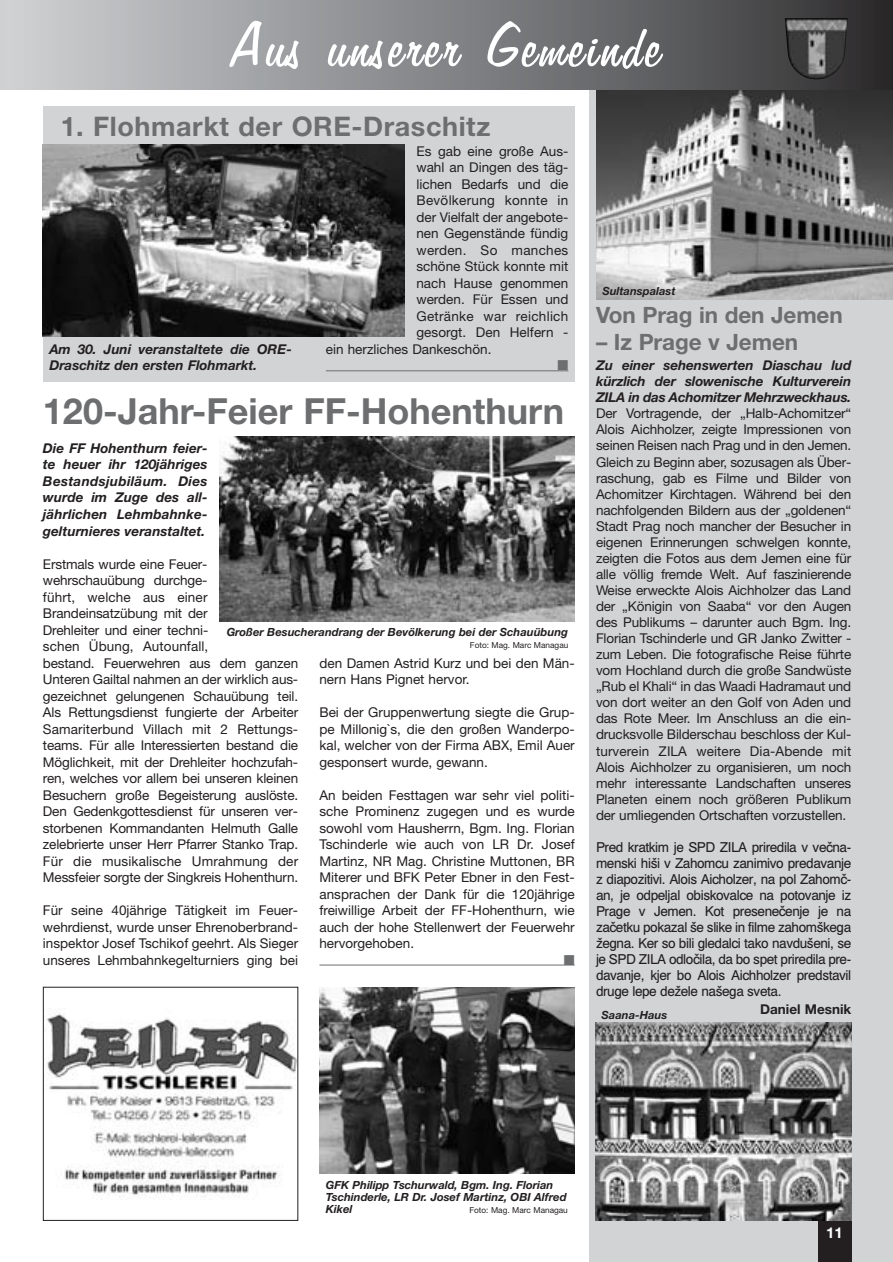
<style>
.page{position:relative;width:893px;height:1262px;background:#fff}
.page>*{position:absolute;margin:0;border:0;box-sizing:border-box;transform-origin:0 0}
.t1{font:72px "Freehand 575 BT Regular B";letter-spacing:.05em;color:#fff}
.t2{font:700 36px "Helvetica Neue";color:#6c6e70}
.t3{font:700 27px "Helvetica Neue";letter-spacing:.02em;color:#6c6e70}
.t4{font:700 22.5px "Helvetica Neue";letter-spacing:-.005em;color:#6c6e70}
.t5{font:700 15px "Helvetica Neue";color:#fff}
.t6{font:14.25px "Zapf Dingbats";color:#6c6e70}
.t7{font:13.5px/16.5px "Helvetica Neue";letter-spacing:-.01em;color:#231f20;text-align:justify}
.t8{font:13.5px/16px "Helvetica Cs";letter-spacing:-.03em;color:#231f20;text-align:justify}
.t9{font:italic 700 13.5px/16.5px "Helvetica Neue";color:#231f20;text-align:justify}
.t10{font:13.5px "Helvetica Neue";letter-spacing:.02em;color:#231f20}
.t11{font:700 13.5px "Helvetica Neue";color:#231f20}
.t12{font:italic 700 11.25px/12px "Helvetica Neue";color:#231f20}
.t13{font:8.25px "Helvetica Neue";color:#231f20}
</style>
<div class="page">
<div style="left:589px;top:83px;width:303px;height:1179px;background:#d1d3d4"></div>
<img style="left:596px;top:89px;width:296px;height:211px">
<div style="left:43px;top:106px;width:531px;height:276px;background:#d1d3d4"></div>
<div style="left:1px;top:0;width:891px;height:89px;background:linear-gradient(to right,#d1d4d7,#313032)"></div>
<img style="left:784px;top:18px;width:63px;height:62px">
<div style="left:1px;top:0;width:8px;height:89px;background:#cfd1d3"></div>
<hr style="left:319px;top:964px;width:255px;height:1px;background:#6c6e70">
<hr style="left:326px;top:370px;width:242px;height:1px;background:#6c6e70">
<img style="left:43px;top:145px;width:361px;height:192px">
<img style="left:319px;top:987px;width:255px;height:186px">
<img style="left:219px;top:436px;width:355px;height:185px">
<img style="left:46px;top:1013px;width:250px;height:184px">
<div style="left:818px;top:1220px;width:33px;height:42px;background:#231f20"></div>
<img style="left:595px;top:1022px;width:256px;height:198px">
<h1 class="t1" style="left:232px;top:-1px;width:431px">Aus unserer Gemeinde</h1>
<h3 class="t3" style="left:61px;top:117px;width:431px">1. Flohmarkt der ORE-Draschitz</h3>
<p class="t9" style="left:49px;top:342px;width:244px">Am 30. Juni veranstaltete die ORE-<br>Draschitz den ersten Flohmarkt.</p>
<p class="t7" style="left:416px;top:144px;width:153px">Es gab eine große Aus-</p>
<p class="t7" style="left:416px;top:161px;width:153px">wahl an Dingen des täg-</p>
<p class="t7" style="left:416px;top:177px;width:153px">lichen Bedarfs und die</p>
<p class="t10" style="left:416px;top:196px;width:153px">Bevölkerung konnte in</p>
<p class="t7" style="left:416px;top:210px;width:153px">der Vielfalt der angebote-</p>
<p class="t7" style="left:416px;top:227px;width:153px">nen Gegenstände fündig</p>
<p class="t10" style="left:416px;top:245px;width:153px">werden. So manches</p>
<p class="t7" style="left:416px;top:260px;width:153px">schöne Stück konnte mit</p>
<p class="t7" style="left:416px;top:276px;width:153px">nach Hause genommen</p>
<p class="t7" style="left:416px;top:293px;width:153px">werden. Für Essen und</p>
<p class="t10" style="left:416px;top:311px;width:153px">Getränke war reichlich</p>
<p class="t7" style="left:416px;top:326px;width:153px">gesorgt. Den Helfern -</p>
<p class="t7" style="left:326px;top:342px;width:167px">ein herzliches Dankeschön.</p>
<p class="t6" style="left:557px;top:359px;width:12px">■</p>
<h2 class="t2" style="left:43px;top:398px;width:523px">120-Jahr-Feier FF-Hohenthurn</h2>
<p class="t9" style="left:43px;top:441px;width:166px">Die FF Hohenthurn feier&shy;te heuer ihr 120jähriges Bestandsjubiläum. Dies wurde im Zuge des all&shy;jährlichen Lehmbahnke&shy;gelturnieres veranstaltet.</p>
<p class="t7" style="left:43px;top:557px;width:257px;text-align:left">Erstmals wurde eine Feuer&shy;wehrschauübung durchge-<br>führt, welche aus einer Brandeinsatzübung mit der<br>Drehleiter und einer techni-<br>schen Übung, Autounfall,<br>bestand. Feuerwehren aus dem ganzen Unteren Gailtal nahmen an der wirklich aus&shy;gezeichnet gelungenen Schauübung teil.<br>Als Rettungsdienst fungierte der Arbeiter Samariterbund Villach mit 2 Rettungs&shy;teams. Für alle Interessierten bestand die Möglichkeit, mit der Drehleiter hochzufah&shy;ren, welches vor allem bei unseren kleinen Besuchern große Begeisterung auslöste.<br>Den Gedenkgottesdienst für unseren ver&shy;storbenen Kommandanten Helmuth Galle zelebrierte unser Herr Pfarrer Stanko Trap.<br>Für die musikalische Umrahmung der Messfeier sorgte der Singkreis Hohenthurn.</p>
<p class="t7" style="left:43px;top:903px;width:257px">Für seine 40jährige Tätigkeit im Feuer&shy;wehrdienst, wurde unser Ehrenoberbrand&shy;inspektor Josef Tschikof geehrt. Als Sieger unseres Lehmbahnkegelturniers ging bei</p>
<p class="t12" style="left:227px;top:626px;width:343px">Großer Besucherandrang der Bevölkerung bei der Schauübung</p>
<p class="t13" style="left:470px;top:642px;width:100px">Foto: Mag. Marc Managau</p>
<p class="t7" style="left:319px;top:656px;width:257px">den Damen Astrid Kurz und bei den Män&shy;nern Hans Pignet hervor.</p>
<p class="t7" style="left:319px;top:705px;width:257px">Bei der Gruppenwertung siegte die Grup&shy;pe Millonig`s, die den großen Wanderpo&shy;kal, welcher von der Firma ABX, Emil Auer gesponsert wurde, gewann.</p>
<p class="t7" style="left:319px;top:788px;width:257px">An beiden Festtagen war sehr viel politi&shy;sche Prominenz zugegen und es wurde sowohl vom Hausherrn, Bgm. Ing. Florian Tschinderle wie auch von LR Dr. Josef Martinz, NR Mag. Christine Muttonen, BR Miterer und BFK Peter Ebner in den Fest&shy;ansprachen der Dank für die 120jährige freiwillige Arbeit der FF-Hohenthurn, wie auch der hohe Stellenwert der Feuerwehr hervorgehoben.</p>
<p class="t6" style="left:564px;top:953px;width:12px">■</p>
<p class="t12" style="left:602px;top:286px;width:75px">Sultanspalast</p>
<h3 class="t4" style="left:596px;top:307px;width:248px">Von Prag in den Jemen</h3>
<h3 class="t4" style="left:596px;top:334px;width:204px">– Iz Prage v Jemen</h3>
<p class="t9" style="left:596px;top:358px;width:257px;line-height:16px">Zu einer sehenswerten Diaschau lud kürzlich der slowenische Kulturverein ZILA in das Achomitzer Mehrzweckhaus.</p>
<p class="t7" style="left:596px;top:407px;width:257px;line-height:16px">Der Vortragende, der „Halb-Achomitzer“ Alois Aichholzer, zeigte Impressionen von seinen Reisen nach Prag und in den Jemen.<br>Gleich zu Beginn aber, sozusagen als Über&shy;raschung, gab es Filme und Bilder von Achomitzer Kirchtagen. Während bei den nachfolgenden Bildern aus der „goldenen“ Stadt Prag noch mancher der Besucher in eigenen Erinnerungen schwelgen konnte, zeigten die Fotos aus dem Jemen eine für alle völlig fremde Welt. Auf faszinierende Weise erweckte Alois Aichholzer das Land der „Königin von Saaba“ vor den Augen des Publikums – darunter auch Bgm. Ing.<br>Florian Tschinderle und GR Janko Zwitter - zum Leben. Die fotografische Reise führte vom Hochland durch die große Sandwüste „Rub el Khali“ in das Waadi Hadramaut und von dort weiter an den Golf von Aden und das Rote Meer. Im Anschluss an die ein&shy;drucksvolle Bilderschau beschloss der Kul&shy;turverein ZILA weitere Dia-Abende mit Alois Aichholzer zu organisieren, um noch mehr interessante Landschaften unseres Planeten einem noch größeren Publikum der umliegenden Ortschaften vorzustellen.</p>
<p class="t8" style="left:596px;top:840px;width:257px">Pred kratkim je SPD ZILA priredila v veãna&shy;menski hiÂi v Zahomcu zanimivo predavanje z diapozitivi. Alois Aicholzer, na pol Zahomã&shy;an, je odpeljal obiskovalce na potovanje iz Prage v Jemen. Kot preseneãenje je na zaãetku pokazal Âe slike in filme zahomÂkega Ïegna. Ker so bili gledalci tako navduÂeni, se je SPD ZILA odloãila, da bo spet priredila pre&shy;davanje, kjer bo Alois Aichholzer predstavil druge lepe deÏele naÂega sveta.</p>
<p class="t11" style="left:760px;top:1004px;width:93px">Daniel Mesnik</p>
<p class="t12" style="left:601px;top:1010px;width:67px">Saana-Haus</p>
<p class="t12" style="left:326px;top:1179px;width:242px">GFK Philipp Tschurwald, Bgm. Ing. Florian<br>Tschinderle, LR Dr. Josef Martinz, OBI Alfred<br>Kikel</p>
<p class="t13" style="left:469px;top:1206px;width:100px">Foto: Mag. Marc Managau</p>
<p class="t5" style="left:826px;top:1227px;width:18px">11</p>
</div>
